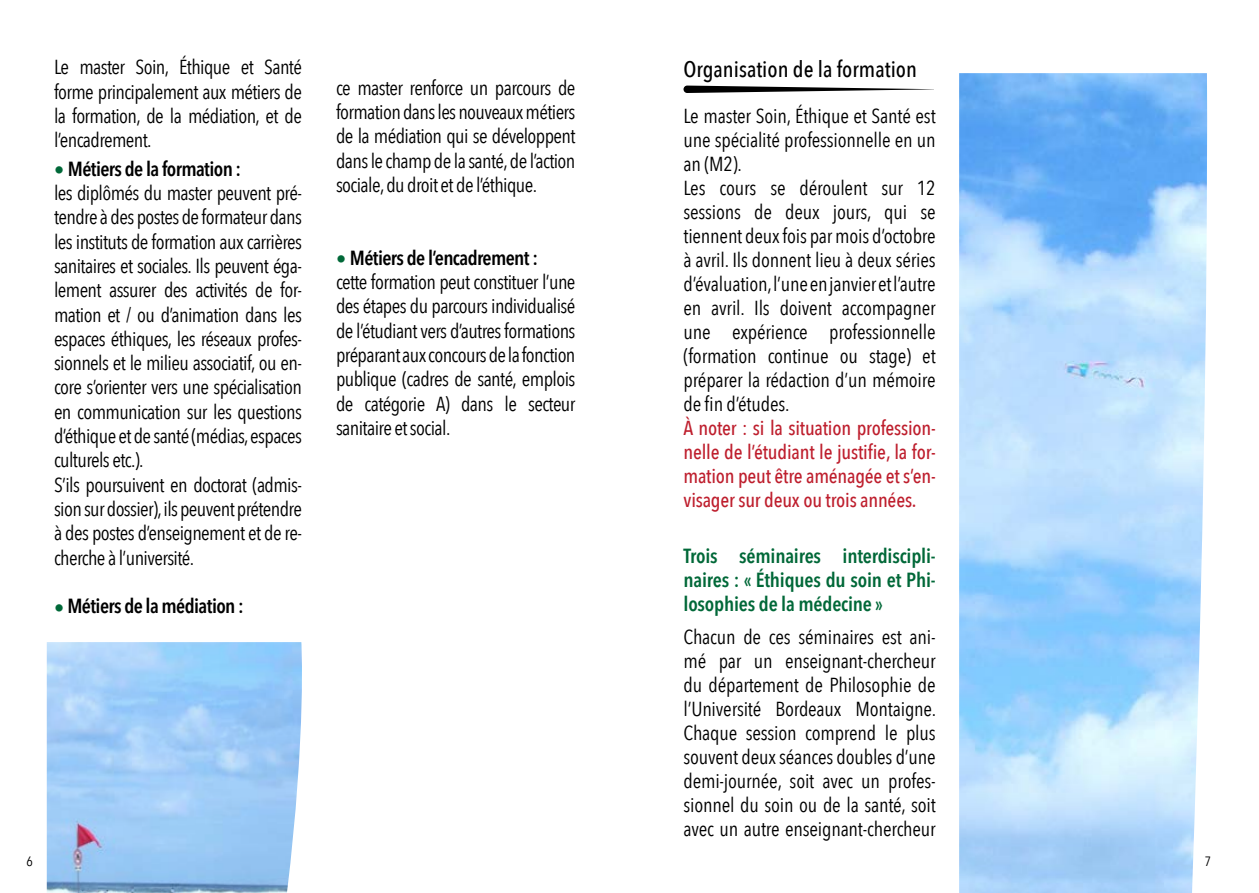
<style>
.page{position:relative;width:1259px;height:893px;background:#fff}
.page>*{position:absolute;margin:0;border:0;box-sizing:border-box;transform-origin:0 0}
.t1{font:500 22.5px "Avenir Next Condensed";color:#000}
.t2{font:20.25px/24.3px "Avenir Next Condensed";letter-spacing:-.03em;color:#000;text-align:justify}
.t3{font:20.25px/24px "Avenir Next Condensed";letter-spacing:-.01em;color:#000}
.t4{font:500 20.25px/24px "Avenir Next Condensed";letter-spacing:-.01em;color:#be1e2d;text-align:justify}
.t5{font:600 condensed 20.25px/24px "Avenir Next LT Pro";letter-spacing:-.01em;color:#006838;text-align:justify}
.t6{font:600 condensed 20.25px "Avenir Next LT Pro";letter-spacing:-.03em;color:#000}
.t7{font:13.5px "Avenir Next Condensed";color:#000}
.s1{font-family:"Avenir Next Condensed";font-weight:400;font-stretch:normal;color:#006838}
</style>
<div class="page">
<svg style="left:683px;top:86px;width:250px;height:7px"></svg>
<img style="left:47px;top:642px;width:255px;height:251px">
<img style="left:959px;top:73px;width:248px;height:820px">
<p class="t2" style="left:54px;top:54px;width:249px">Le master Soin, Éthique et Santé forme principalement aux métiers de la formation, de la médiation, et de l’encadrement.</p>
<p class="t6" style="left:54px;top:156px;width:189px"><span class="s1">•</span> Métiers de la formation :</p>
<p class="t2" style="left:54px;top:180px;width:249px;text-align:left">les diplômés du master peuvent pré&shy;tendre à des postes de formateur dans les instituts de formation aux carrières sanitaires et sociales. Ils peuvent éga&shy;lement assurer des activités de for&shy;mation et / ou d’animation dans les espaces éthiques, les réseaux profes&shy;sionnels et le milieu associatif, ou en&shy;core s’orienter vers une spécialisation en communication sur les questions d’éthique et de santé (médias, espaces culturels etc.).<br>S’ils poursuivent en doctorat (admis&shy;sion sur dossier), ils peuvent prétendre à des postes d’enseignement et de re&shy;cherche à l’université.</p>
<p class="t6" style="left:54px;top:594px;width:191px"><span class="s1">•</span> Métiers de la médiation :</p>
<p class="t2" style="left:336px;top:74px;width:241px">ce master renforce un parcours de formation dans les nouveaux métiers de la médiation qui se développent dans le champ de la santé, de l’action sociale, du droit et de l’éthique.</p>
<p class="t6" style="left:336px;top:245px;width:203px"><span class="s1">•</span> Métiers de l’encadrement :</p>
<p class="t2" style="left:336px;top:269px;width:241px">cette formation peut constituer l’une des étapes du parcours individualisé de l’étudiant vers d’autres formations préparant aux concours de la fonction publique (cadres de santé, emplois de catégorie A) dans le secteur sanitaire et social.</p>
<p class="t1" style="left:683px;top:55px;width:235px">Organisation de la formation</p>
<p class="t3" style="left:683px;top:103px;width:254px">Le master Soin, Éthique et Santé est une spécialité professionnelle en un an (M2).<br>Les cours se déroulent sur 12 sessions de deux jours, qui se tiennent deux fois par mois d’octobre à avril. Ils donnent lieu à deux séries d’évaluation, l’une en janvier et l’autre en avril. Ils doivent accompagner une expérience professionnelle (formation continue ou stage) et préparer la rédaction d’un mémoire de fin d’études.</p>
<p class="t4" style="left:683px;top:416px;width:254px">À noter : si la situation profession&shy;nelle de l’étudiant le justifie, la for&shy;mation peut être aménagée et s’en&shy;visager sur deux ou trois années.</p>
<p class="t5" style="left:683px;top:544px;width:254px">Trois séminaires interdiscipli&shy;naires : « Éthiques du soin et Phi&shy;losophies de la médecine »</p>
<p class="t2" style="left:683px;top:624px;width:254px">Chacun de ces séminaires est ani&shy;mé par un enseignant-chercheur du département de Philosophie de l’Université Bordeaux Montaigne.<br>Chaque session comprend le plus souvent deux séances doubles d’une demi-journée, soit avec un profes&shy;sionnel du soin ou de la santé, soit avec un autre enseignant-chercheur</p>
<p class="t7" style="left:26px;top:850px;width:8px">6</p>
<p class="t7" style="left:1205px;top:850px;width:8px">7</p>
</div>
